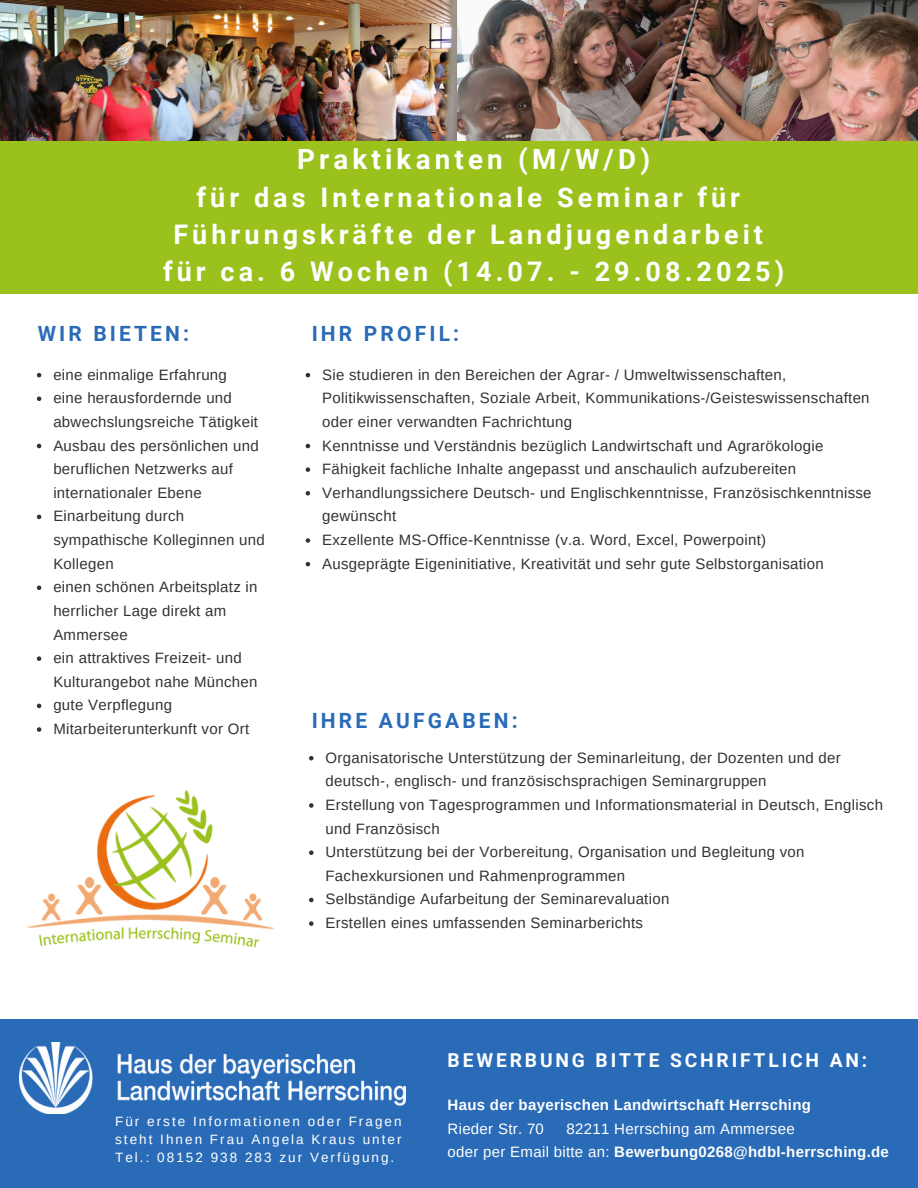
<style>
.page{position:relative;width:918px;height:1188px;background:#fff}
.page>*{position:absolute;margin:0;border:0;box-sizing:border-box;transform-origin:0 0}
.t1{font:700 27.75px "Roboto";letter-spacing:.15em;color:#fff}
.t2{font:700 27px/37.2px "Roboto";letter-spacing:.15em;color:#fff;text-align:center}
.t3{font:700 26.55px "Roboto";letter-spacing:.15em;color:#fff}
.t4{font:700 21px "Roboto";letter-spacing:.15em;color:#2a6bb7}
.t5{font:700 19.2px "Roboto";letter-spacing:.15em;color:#fff}
.t6{font:15px/23.7px "Arimo";letter-spacing:.02em;color:#323232}
.t7{font:15px/23.7px "Arimo";letter-spacing:.02em;color:#fff}
.t8{font:700 15px/23.7px "Arimo";letter-spacing:.02em;color:#fff}
.t9{font:13.5px/18px "Arimo";letter-spacing:.15em;color:#fff;text-align:justify}
.t10{font:300 9px "Open Sans";color:#000}
.s1{font-weight:400}
.s2{font-weight:700}
</style>
<div class="page">
<img style="left:0;top:0;width:457px;height:141px">
<img style="left:457px;top:0;width:461px;height:141px">
<div style="left:0;top:141px;width:918px;height:153px;background:#9bc11c"></div>
<div style="left:0;top:1019px;width:918px;height:169px;background:#2a6bb7"></div>
<img style="left:20px;top:1043px;width:386px;height:70px">
<img style="left:27px;top:790px;width:248px;height:158px">
<svg style="left:309px;top:756px;width:5px;height:4px"></svg>
<svg style="left:309px;top:803px;width:5px;height:5px"></svg>
<svg style="left:309px;top:850px;width:5px;height:5px"></svg>
<svg style="left:309px;top:898px;width:5px;height:4px"></svg>
<svg style="left:309px;top:921px;width:5px;height:5px"></svg>
<svg style="left:306px;top:373px;width:4px;height:4px"></svg>
<svg style="left:306px;top:444px;width:4px;height:4px"></svg>
<svg style="left:306px;top:467px;width:4px;height:5px"></svg>
<svg style="left:306px;top:491px;width:4px;height:5px"></svg>
<svg style="left:306px;top:538px;width:4px;height:5px"></svg>
<svg style="left:306px;top:562px;width:4px;height:4px"></svg>
<svg style="left:37px;top:373px;width:4px;height:4px"></svg>
<svg style="left:37px;top:397px;width:4px;height:4px"></svg>
<svg style="left:37px;top:444px;width:4px;height:4px"></svg>
<svg style="left:37px;top:515px;width:4px;height:4px"></svg>
<svg style="left:37px;top:586px;width:4px;height:4px"></svg>
<svg style="left:37px;top:656px;width:4px;height:5px"></svg>
<svg style="left:37px;top:704px;width:4px;height:4px"></svg>
<svg style="left:37px;top:727px;width:4px;height:5px"></svg>
<p class="t10" style="left:6px;top:127px;width:42px">© Pixabay</p>
<h1 class="t1" style="left:297px;top:143px;width:207px">Praktikanten</h1>
<h1 class="t1" style="left:518px;top:143px;width:134px">(M/W/D)</h1>
<h2 class="t3" style="left:547px;top:148px;width:127px">(M/W/D)</h2>
<h1 class="t2" style="left:163px;top:179px;width:623px">für das Internationale Seminar für<br>Führungskräfte der Landjugendarbeit für ca. 6 Wochen (14.07. - 29.08.2025)</h1>
<h2 class="t3" style="left:292px;top:148px;width:241px">PRAKTIKANTEN</h2>
<h3 class="t4" style="left:38px;top:322px;width:153px">WIR BIETEN:</h3>
<p class="t6" style="left:53px;top:363px;width:175px">eine einmalige Erfahrung</p>
<p class="t6" style="left:53px;top:386px;width:206px">eine herausfordernde und abwechslungsreiche Tätigkeit</p>
<p class="t6" style="left:53px;top:433px;width:207px">Ausbau des persönlichen und beruflichen Netzwerks auf internationaler Ebene</p>
<p class="t6" style="left:53px;top:504px;width:213px">Einarbeitung durch sympathische Kolleginnen und<br>Kollegen</p>
<p class="t6" style="left:53px;top:575px;width:206px">einen schönen Arbeitsplatz in herrlicher Lage direkt am<br>Ammersee</p>
<p class="t6" style="left:53px;top:646px;width:206px">ein attraktives Freizeit- und<br>Kulturangebot nahe München</p>
<h4 class="t6" style="left:53px;top:693px;width:120px">gute Verpflegung</h4>
<h3 class="t6" style="left:53px;top:717px;width:197px">Mitarbeiterunterkunft vor Ort</h3>
<h3 class="t4" style="left:312px;top:322px;width:149px">IHR PROFIL:</h3>
<p class="t6" style="left:322px;top:363px;width:549px">Sie studieren in den Bereichen der Agrar- / Umweltwissenschaften,<br>Politikwissenschaften, Soziale Arbeit, Kommunikations-/Geisteswissenschaften oder einer verwandten Fachrichtung</p>
<p class="t6" style="left:322px;top:433px;width:503px">Kenntnisse und Verständnis bezüglich Landwirtschaft und Agrarökologie</p>
<p class="t6" style="left:322px;top:457px;width:476px">Fähigkeit fachliche Inhalte angepasst und anschaulich aufzubereiten</p>
<p class="t6" style="left:322px;top:481px;width:551px">Verhandlungssichere Deutsch- und Englischkenntnisse, Französischkenntnisse gewünscht</p>
<p class="t6" style="left:322px;top:528px;width:446px">Exzellente MS-Office-Kenntnisse (v.a. Word, Excel, Powerpoint)</p>
<p class="t6" style="left:322px;top:552px;width:503px">Ausgeprägte Eigeninitiative, Kreativität und sehr gute Selbstorganisation</p>
<p class="t4" style="left:312px;top:708px;width:208px">IHRE AUFGABEN:</p>
<p class="t6" style="left:326px;top:746px;width:517px">Organisatorische Unterstützung der Seminarleitung, der Dozenten und der deutsch-, englisch- und französischsprachigen Seminargruppen</p>
<p class="t6" style="left:326px;top:793px;width:559px">Erstellung von Tagesprogrammen und Informationsmaterial in Deutsch, Englisch und Französisch</p>
<p class="t6" style="left:326px;top:840px;width:481px">Unterstützung bei der Vorbereitung, Organisation und Begleitung von<br>Fachexkursionen und Rahmenprogrammen</p>
<p class="t6" style="left:326px;top:887px;width:345px">Selbständige Aufarbeitung der Seminarevaluation</p>
<p class="t6" style="left:326px;top:911px;width:319px">Erstellen eines umfassenden Seminarberichts</p>
<h4 class="t9" style="left:115px;top:1112px;width:288px">Für erste Informationen oder Fragen steht Ihnen Frau Angela Kraus unter Tel.: 08152 938 283 zur Verfügung.</h4>
<p class="t5" style="left:448px;top:1049px;width:421px">BEWERBUNG BITTE SCHRIFTLICH AN:</p>
<p class="t8" style="left:448px;top:1093px;width:365px">Haus der bayerischen Landwirtschaft Herrsching<br><span class="s1">Rieder Str. 70</span></p>
<p class="t7" style="left:448px;top:1117px;width:443px;text-indent:119px">82211 Herrsching am Ammersee<br>oder per Email bitte an: <span class="s2">Bewerbung0268@hdbl-herrsching.de</span></p>
</div>
